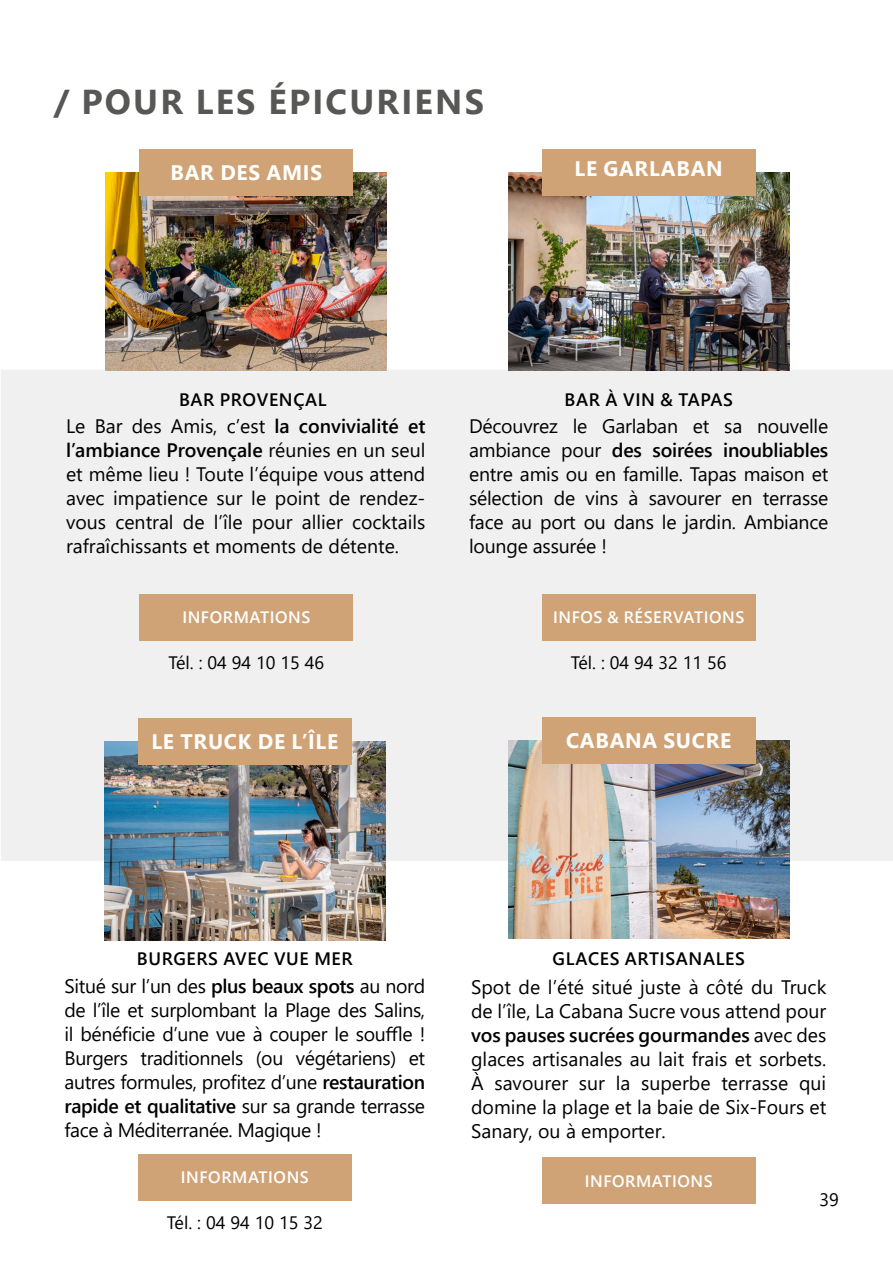
<style>
.page{position:relative;width:893px;height:1263px;background:#fff}
.page>*{position:absolute;margin:0;border:0;box-sizing:border-box;transform-origin:0 0}
.t1{font:700 34.5px "Segoe UI";letter-spacing:.065em;color:#575756}
.t2{font:700 21px "Segoe UI";letter-spacing:.035em;color:#fff}
.t3{font:19.5px/24px "Segoe UI";letter-spacing:-.005em;color:#000;text-align:justify}
.t4{font:600 18px "Segoe UI";letter-spacing:.035em;color:#000}
.t5{font:18px "Segoe UI";color:#000}
.t6{font:600 16.5px "Segoe UI";letter-spacing:.035em;color:#fff}
.s1{font-weight:600}
</style>
<div class="page">
<div style="left:1px;top:370px;width:892px;height:491px;background:#f0f0f1"></div>
<img style="left:106px;top:173px;width:281px;height:198px">
<div style="left:140px;top:149px;width:213px;height:47px;background:#d0a376"></div>
<div style="left:140px;top:594px;width:213px;height:46px;background:#d0a376"></div>
<div style="left:542px;top:1157px;width:213px;height:47px;background:#d0a376"></div>
<img style="left:508px;top:740px;width:281px;height:199px">
<div style="left:542px;top:717px;width:213px;height:47px;background:#d0a376"></div>
<img style="left:104px;top:742px;width:281px;height:198px">
<div style="left:138px;top:718px;width:214px;height:47px;background:#d0a376"></div>
<img style="left:508px;top:173px;width:281px;height:198px">
<div style="left:542px;top:149px;width:213px;height:47px;background:#d0a376"></div>
<div style="left:542px;top:594px;width:213px;height:46px;background:#d0a376"></div>
<div style="left:138px;top:1154px;width:214px;height:47px;background:#d0a376"></div>
<h1 class="t1" style="left:54px;top:69px;width:431px">/ POUR LES ÉPICURIENS</h1>
<p class="t2" style="left:171px;top:153px;width:153px">BAR DES AMIS</p>
<p class="t2" style="left:575px;top:149px;width:150px">LE GARLABAN</p>
<p class="t4" style="left:179px;top:382px;width:149px">BAR PROVENÇAL</p>
<p class="t4" style="left:564px;top:382px;width:170px">BAR À VIN &amp; TAPAS</p>
<p class="t3" style="left:66px;top:412px;width:361px">Le Bar des Amis, c’est <span class="s1">la convivialité et l’ambiance Provençale</span> réunies en un seul et même lieu ! Toute l’équipe vous attend avec impatience sur le point de rendez&shy;vous central de l’île pour allier cocktails rafraîchissants et moments de détente.</p>
<p class="t6" style="left:182px;top:602px;width:130px">INFORMATIONS</p>
<p class="t5" style="left:168px;top:645px;width:157px">Tél. : 04 94 10 15 46</p>
<p class="t3" style="left:469px;top:412px;width:361px">Découvrez le Garlaban et sa nouvelle ambiance pour <span class="s1">des soirées inoubliables </span>entre amis ou en famille. Tapas maison et sélection de vins à savourer en terrasse face au port ou dans le jardin. Ambiance lounge assurée !</p>
<p class="t6" style="left:553px;top:602px;width:193px">INFOS &amp; RÉSERVATIONS</p>
<p class="t5" style="left:571px;top:645px;width:157px">Tél. : 04 94 32 11 56</p>
<p class="t2" style="left:151px;top:722px;width:188px">LE TRUCK DE L’ÎLE</p>
<p class="t2" style="left:566px;top:721px;width:167px">CABANA SUCRE</p>
<p class="t4" style="left:137px;top:942px;width:217px">BURGERS AVEC VUE MER</p>
<p class="t3" style="left:65px;top:972px;width:362px">Situé sur l’un des <span class="s1">plus beaux spots</span> au nord de l’île et surplombant la Plage des Salins, il bénéficie d’une vue à couper le souffle !<br>Burgers traditionnels (ou végétariens) et autres formules, profitez d’une <span class="s1">restauration rapide et qualitative</span> sur sa grande terrasse face à Méditerranée. Magique !</p>
<p class="t6" style="left:181px;top:1162px;width:130px">INFORMATIONS</p>
<p class="t5" style="left:167px;top:1206px;width:157px">Tél. : 04 94 10 15 32</p>
<p class="t4" style="left:552px;top:942px;width:194px">GLACES ARTISANALES</p>
<p class="t3" style="left:471px;top:973px;width:357px">Spot de l’été situé juste à côté du Truck de l’île, La Cabana Sucre vous attend pour <span class="s1">vos pauses sucrées gourmandes</span> avec des glaces artisanales au lait frais et sorbets.<br>À savourer sur la superbe terrasse qui domine la plage et la baie de Six-Fours et Sanary, ou à emporter.</p>
<p class="t6" style="left:585px;top:1165px;width:130px">INFORMATIONS</p>
<p class="t5" style="left:820px;top:1183px;width:21px">39</p>
</div>
